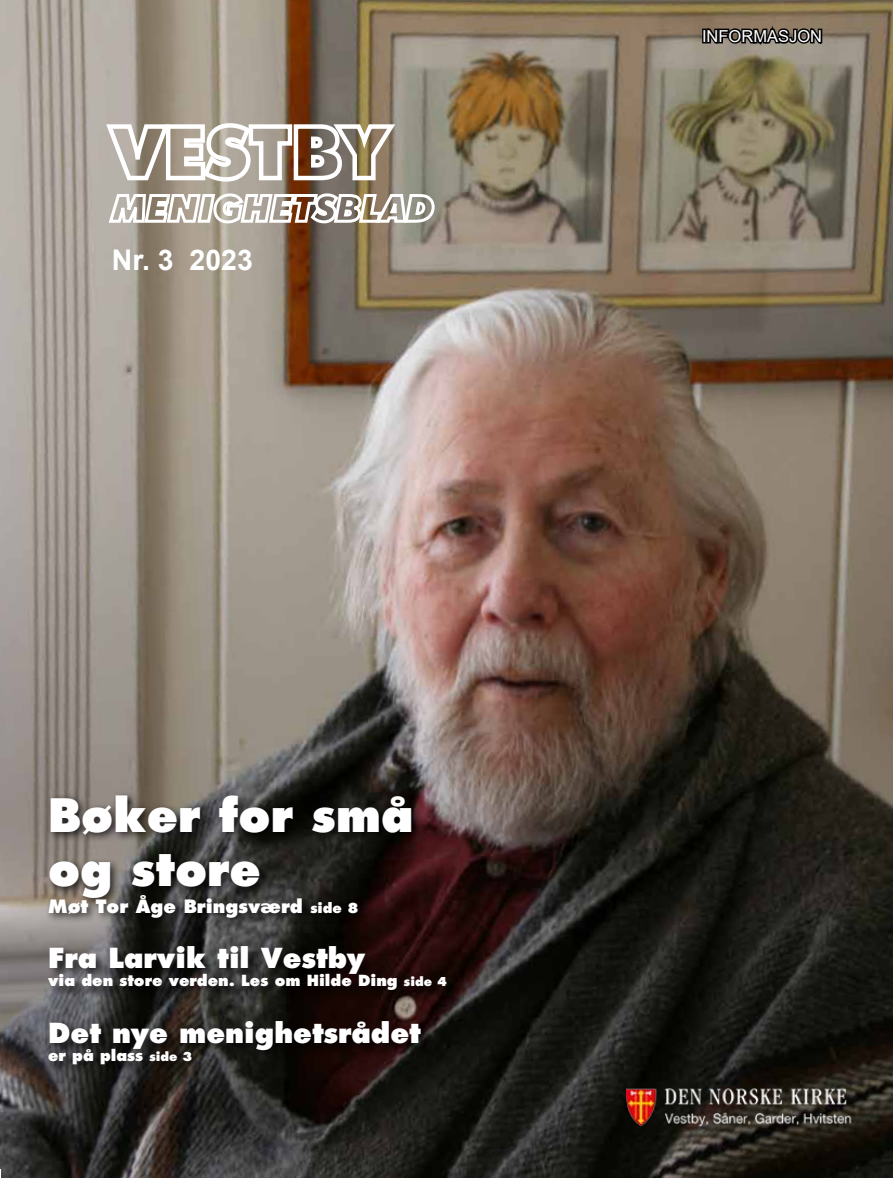
<style>
.page{position:relative;width:893px;height:1178px;background:#fff}
.page>*{position:absolute;margin:0;border:0;box-sizing:border-box;transform-origin:0 0}
.t1{font:800 45px/54px "Futura";color:#fff}
.t2{font:700 28.5px "Arial";color:#fff}
.t3{font:800 27px "Futura";color:#fff}
.t4{font:800 18px "Futura";color:#fff}
.t5{font:16.5px "Arial";color:#fff}
.t6{font:800 15px "Futura";color:#fff}
.s1{font-size:13.5px}
.s2{font-size:12px}
</style>
<div class="page">
<img style="left:0;top:0;width:893px;height:1178px">
<svg style="left:103px;top:51px;width:334px;height:174px;background:#a89d90"></svg>
<img style="left:626px;top:1086px;width:233px;height:41px">
<div style="left:44px;top:790px;width:379px;height:138px;background:#000;opacity:.75"></div>
<div style="left:47px;top:1018px;width:388px;height:59px;background:#000;opacity:.75"></div>
<div style="left:47px;top:944px;width:413px;height:59px;background:#000;opacity:.75"></div>
<div style="left:702px;top:29px;width:5px;height:14px;border:3px solid #000"></div>
<svg style="left:705px;top:14px;width:119px;height:36px;background:#615648"></svg>
<h2 class="t2" style="left:112px;top:239px;width:143px">Nr. 3 2023</h2>
<h1 class="t1" style="left:48px;top:788px;width:367px">Bøker for små og store</h1>
<p class="t4" style="left:48px;top:895px;width:312px">Møt Tor Åge Bringsværd <span class="s1">side 8</span></p>
<h3 class="t3" style="left:48px;top:941px;width:318px">Fra Larvik til Vestby</h3>
<p class="t6" style="left:48px;top:971px;width:400px">via den store verden. Les om Hilde Ding <span class="s2">side 4</span></p>
<h3 class="t3" style="left:48px;top:1015px;width:374px">Det nye menighetsrådet</h3>
<p class="t6" style="left:48px;top:1045px;width:146px">er på plass <span class="s2">side 3</span></p>
<p class="t5" style="left:702px;top:25px;width:122px">INFORMASJON</p>
</div>
